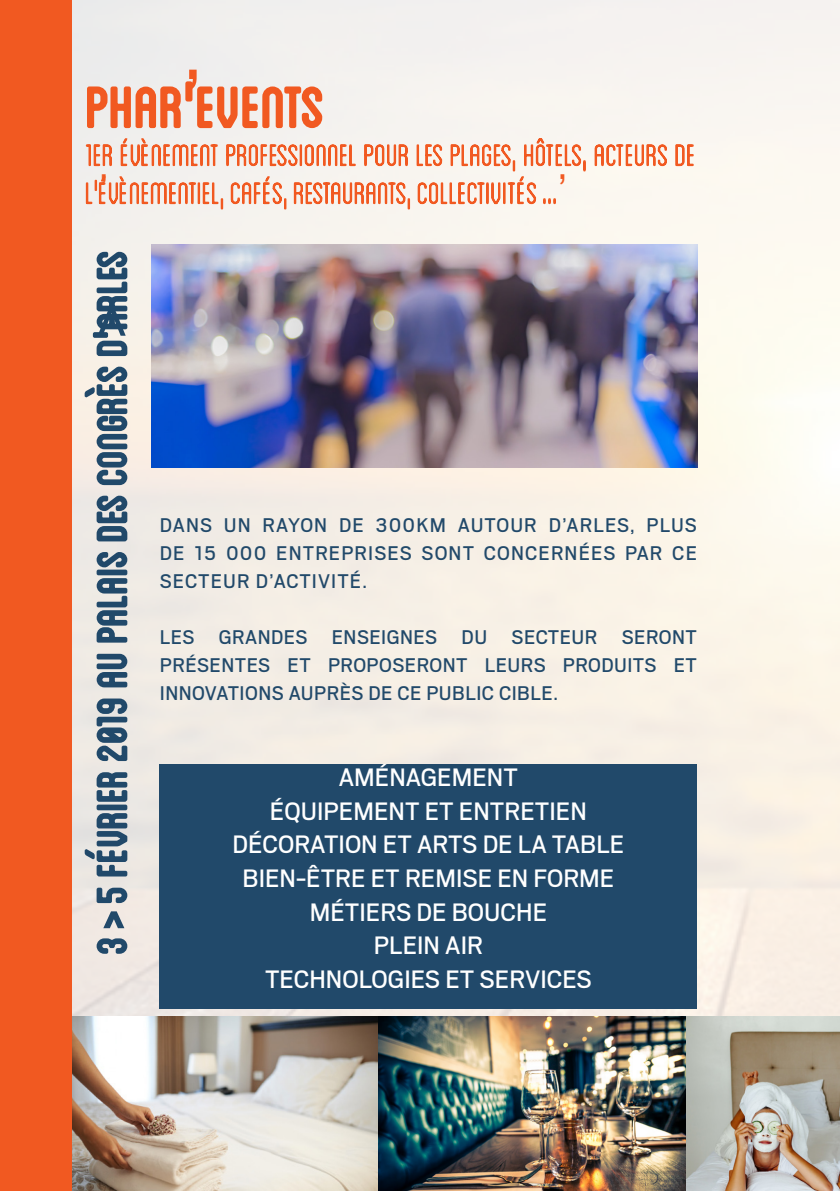
<style>
.page{position:relative;width:840px;height:1191px;background:#fff}
.page>*{position:absolute;margin:0;border:0;box-sizing:border-box;transform-origin:0 0}
.t1{font:80px "Blanch Caps Inline";color:#f15921}
.t2{font:58px "Blanch Caps";color:#21496a}
.t3{font:28px/33.6px "Scout";color:#fff;text-align:center}
.t4{font:22px/28px "Scout";letter-spacing:.02em;color:#21496a;text-align:justify}
.s1{font-family:"Scout";font-weight:700;font-size:40px}
</style>
<div class="page">
<img style="left:71px;top:0;width:768px;height:1016px">
<svg style="left:593px;top:143px;width:74px;height:24px"></svg>
<svg style="left:674px;top:143px;width:20px;height:24px"></svg>
<svg style="left:85px;top:80px;width:501px;height:130px"></svg>
<img style="left:71px;top:1016px;width:768px;height:175px">
<div style="left:160px;top:763px;width:536px;height:245px;background:#21496a"></div>
<div style="left:0;top:0;width:71px;height:1191px;background:#f15921"></div>
<img style="left:151px;top:245px;width:545px;height:223px">
<svg style="left:95px;top:937px;width:33px;height:17px"></svg>
<svg style="left:102px;top:910px;width:23px;height:20px"></svg>
<svg style="left:95px;top:886px;width:33px;height:18px"></svg>
<svg style="left:83px;top:812px;width:46px;height:65px"></svg>
<div style="left:96px;top:804px;width:31px;height:6px;border:2px solid #21496a"></div>
<svg style="left:95px;top:771px;width:33px;height:31px"></svg>
<svg style="left:95px;top:697px;width:33px;height:66px"></svg>
<svg style="left:95px;top:653px;width:33px;height:35px"></svg>
<svg style="left:95px;top:577px;width:33px;height:66px"></svg>
<div style="left:96px;top:569px;width:31px;height:6px;border:2px solid #21496a"></div>
<svg style="left:95px;top:551px;width:33px;height:17px"></svg>
<svg style="left:95px;top:495px;width:33px;height:47px"></svg>
<svg style="left:83px;top:366px;width:45px;height:120px"></svg>
<svg style="left:95px;top:340px;width:33px;height:17px"></svg>
<div style="left:93px;top:332px;width:15px;height:6px;border:2px solid #21496a"></div>
<svg style="left:95px;top:251px;width:33px;height:79px"></svg>
<p class="t1" style="left:86px;top:71px;width:240px">PHAR’'Events</p>
<p class="t2" style="left:86px;top:954px;width:705px;rotate:-90deg">3<span class="s1">&gt;</span> 5 février 2019 au Palais des Congrès d'Arles</p>
<p class="t4" style="left:160px;top:510px;width:538px">DANS UN RAYON DE 300KM AUTOUR D’ARLES, PLUS DE 15 000 ENTREPRISES SONT CONCERNÉES PAR CE SECTEUR D’ACTIVITÉ.</p>
<p class="t4" style="left:160px;top:622px;width:538px">LES GRANDES ENSEIGNES DU SECTEUR SERONT PRÉSENTES ET PROPOSERONT LEURS PRODUITS ET INNOVATIONS AUPRÈS DE CE PUBLIC CIBLE.</p>
<p class="t3" style="left:339px;top:759px;width:180px">AMÉNAGEMENT</p>
<p class="t3" style="left:232px;top:793px;width:393px">ÉQUIPEMENT ET ENTRETIEN<br>DÉCORATION ET ARTS DE LA TABLE<br>BIEN-ÊTRE ET REMISE EN FORME<br>MÉTIERS DE BOUCHE</p>
<p class="t3" style="left:373px;top:927px;width:111px">PLEIN AIR</p>
<p class="t3" style="left:265px;top:961px;width:328px">TECHNOLOGIES ET SERVICES</p>
</div>
